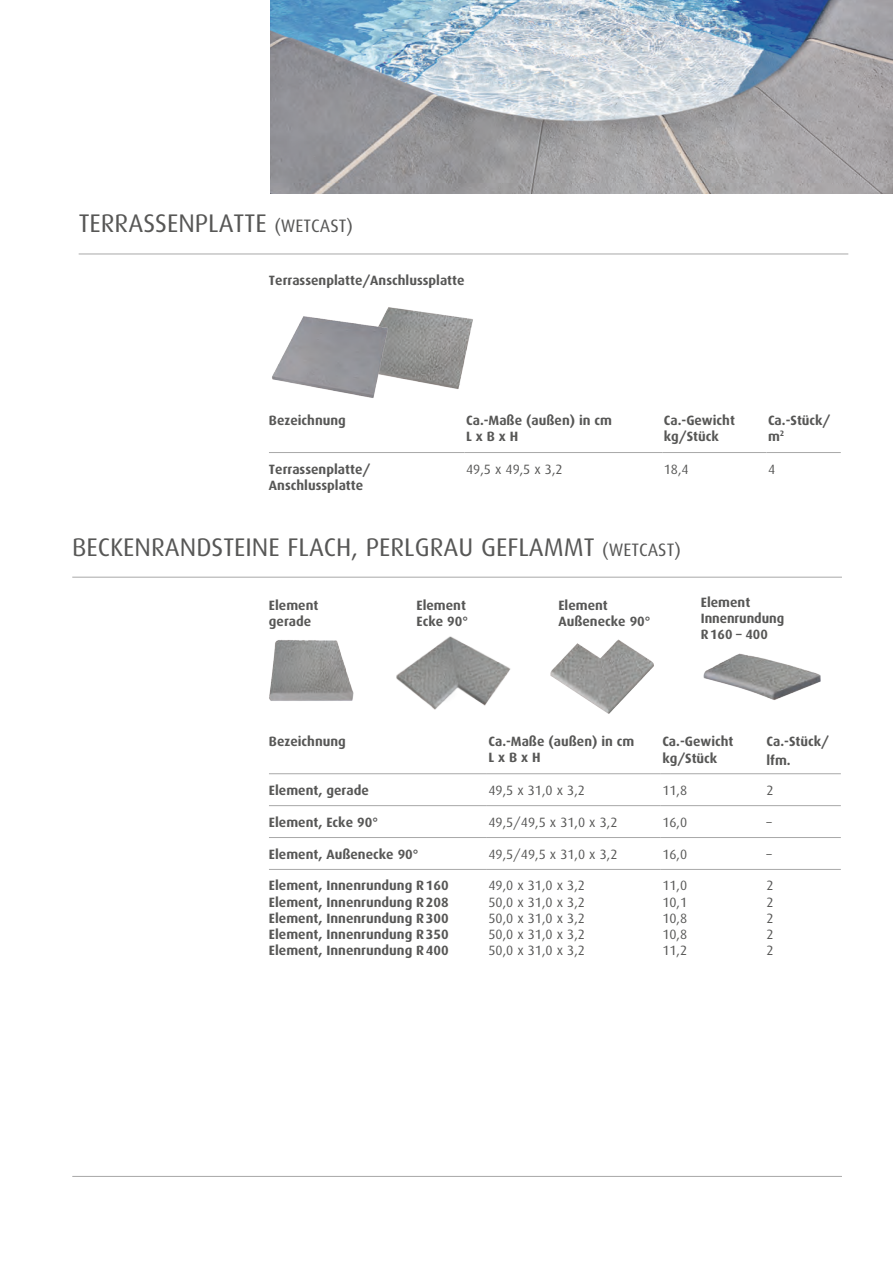
<style>
.page{position:relative;width:893px;height:1263px;background:#fff}
.page>*{position:absolute;margin:0;border:0;box-sizing:border-box;transform-origin:0 0}
.t1{font:25.5px "Dax";color:#575756}
.t2{font:700 13.5px/16.2px "Dax";color:#575756}
.t3{font:13.5px/16.2px "Dax";color:#575756;text-align:justify}
.s1{font-size:18px}
</style>
<div class="page">
<img style="left:270px;top:0;width:623px;height:194px">
<hr style="left:79px;top:254px;width:769px;height:1px;background:#a8a8a8">
<hr style="left:269px;top:452px;width:196px;height:1px;background:#a8a8a8">
<hr style="left:465px;top:452px;width:197px;height:1px;background:#a8a8a8">
<hr style="left:662px;top:452px;width:104px;height:1px;background:#a8a8a8">
<hr style="left:766px;top:452px;width:75px;height:1px;background:#a8a8a8">
<hr style="left:269px;top:773px;width:218px;height:1px;background:#a8a8a8">
<hr style="left:487px;top:773px;width:174px;height:1px;background:#a8a8a8">
<hr style="left:661px;top:773px;width:104px;height:1px;background:#a8a8a8">
<hr style="left:765px;top:773px;width:76px;height:1px;background:#a8a8a8">
<hr style="left:269px;top:805px;width:218px;height:1px;background:#a8a8a8">
<hr style="left:487px;top:805px;width:174px;height:1px;background:#a8a8a8">
<hr style="left:661px;top:805px;width:104px;height:1px;background:#a8a8a8">
<hr style="left:765px;top:805px;width:76px;height:1px;background:#a8a8a8">
<hr style="left:269px;top:837px;width:218px;height:1px;background:#a8a8a8">
<hr style="left:487px;top:837px;width:174px;height:1px;background:#a8a8a8">
<hr style="left:661px;top:837px;width:104px;height:1px;background:#a8a8a8">
<hr style="left:765px;top:837px;width:76px;height:1px;background:#a8a8a8">
<hr style="left:269px;top:869px;width:218px;height:1px;background:#a8a8a8">
<hr style="left:487px;top:869px;width:174px;height:1px;background:#a8a8a8">
<hr style="left:661px;top:869px;width:104px;height:1px;background:#a8a8a8">
<hr style="left:765px;top:869px;width:76px;height:1px;background:#a8a8a8">
<img style="left:396px;top:636px;width:115px;height:74px">
<img style="left:269px;top:640px;width:85px;height:61px">
<img style="left:703px;top:653px;width:118px;height:47px">
<hr style="left:72px;top:577px;width:770px;height:1px;background:#a8a8a8">
<hr style="left:72px;top:1176px;width:770px;height:1px;background:#a8a8a8">
<img style="left:384px;top:307px;width:89px;height:82px">
<img style="left:272px;top:316px;width:118px;height:82px">
<img style="left:550px;top:639px;width:104px;height:75px">
<h1 class="t1" style="left:79px;top:209px;width:276px">TERRASSENPLATTE <span class="s1">(WETCAST)</span></h1>
<p class="t2" style="left:269px;top:272px;width:197px">Terrassenplatte/Anschlussplatte</p>
<p class="t2" style="left:269px;top:412px;width:78px">Bezeichnung</p>
<p class="t2" style="left:466px;top:412px;width:148px">Ca.-Maße (außen) in cm<br>L x B x H</p>
<p class="t2" style="left:664px;top:412px;width:73px;line-height:16.6px">Ca.-Gewicht kg/Stück</p>
<p class="t2" style="left:768px;top:412px;width:64px">Ca.-Stück/ m<sup>2</sup></p>
<p class="t2" style="left:269px;top:461px;width:103px">Terrassenplatte/<br>Anschlussplatte</p>
<p class="t3" style="left:466px;top:461px;width:98px">49,5 x 49,5 x 3,2</p>
<p class="t3" style="left:664px;top:461px;width:26px">18,4</p>
<p class="t3" style="left:768px;top:461px;width:9px">4</p>
<h1 class="t1" style="left:72px;top:533px;width:610px">BECKENRANDSTEINE FLACH, PERLGRAU GEFLAMMT <span class="s1">(WETCAST)</span></h1>
<p class="t2" style="left:558px;top:597px;width:94px">Element<br>Außenecke 90°</p>
<p class="t2" style="left:269px;top:597px;width:51px">Element gerade</p>
<p class="t2" style="left:416px;top:597px;width:53px">Element<br>Ecke 90°</p>
<p class="t2" style="left:701px;top:594px;width:85px">Element<br>Innenrundung<br>R160 – 400</p>
<p class="t2" style="left:269px;top:733px;width:78px">Bezeichnung</p>
<p class="t2" style="left:488px;top:733px;width:148px">Ca.-Maße (außen) in cm<br>L x B x H</p>
<p class="t2" style="left:662px;top:733px;width:73px;line-height:16.6px">Ca.-Gewicht kg/Stück</p>
<p class="t2" style="left:766px;top:731px;width:64px;line-height:19.5px">Ca.-Stück/ lfm.</p>
<p class="t2" style="left:269px;top:782px;width:101px">Element, gerade</p>
<p class="t3" style="left:488px;top:782px;width:98px">49,5 x 31,0 x 3,2</p>
<p class="t3" style="left:662px;top:782px;width:26px">11,8</p>
<p class="t3" style="left:766px;top:782px;width:9px">2</p>
<p class="t2" style="left:269px;top:814px;width:110px">Element, Ecke 90°</p>
<p class="t3" style="left:488px;top:814px;width:131px">49,5/49,5 x 31,0 x 3,2</p>
<p class="t3" style="left:662px;top:814px;width:26px">16,0</p>
<p class="t3" style="left:766px;top:814px;width:7px">–</p>
<p class="t2" style="left:269px;top:846px;width:151px">Element, Außenecke 90°</p>
<p class="t3" style="left:488px;top:846px;width:131px">49,5/49,5 x 31,0 x 3,2</p>
<p class="t3" style="left:662px;top:846px;width:26px">16,0</p>
<p class="t3" style="left:766px;top:846px;width:7px">–</p>
<p class="t2" style="left:269px;top:878px;width:181px;text-align:justify">Element, Innenrundung R160<br>Element, Innenrundung R208<br>Element, Innenrundung R300<br>Element, Innenrundung R350<br>Element, Innenrundung R400</p>
<p class="t3" style="left:488px;top:878px;width:98px">49,0 x 31,0 x 3,2<br>50,0 x 31,0 x 3,2<br>50,0 x 31,0 x 3,2<br>50,0 x 31,0 x 3,2<br>50,0 x 31,0 x 3,2</p>
<p class="t3" style="left:662px;top:878px;width:26px">11,0<br>10,1<br>10,8<br>10,8<br>11,2</p>
<p class="t3" style="left:766px;top:878px;width:9px">2<br>2<br>2<br>2<br>2</p>
</div>
